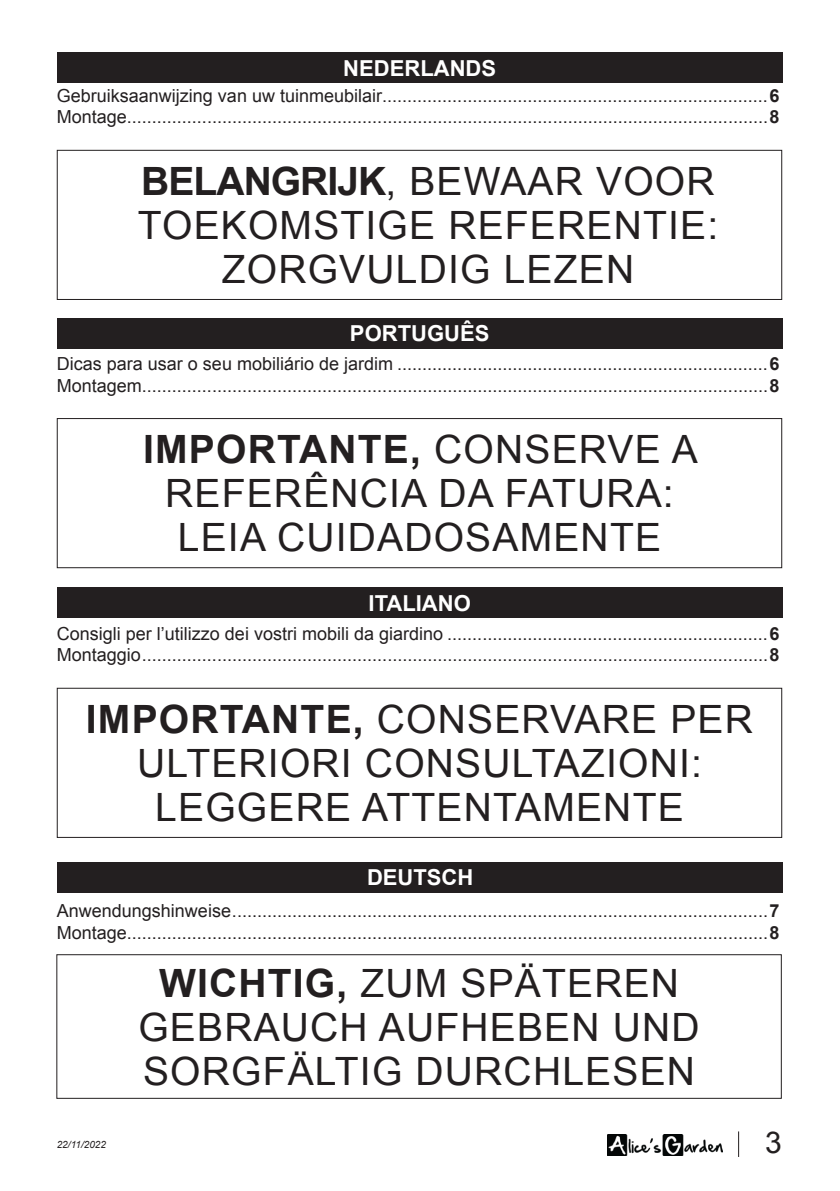
<style>
.page{position:relative;width:840px;height:1191px;background:#fff}
.page>*{position:absolute;margin:0;border:0;box-sizing:border-box;transform-origin:0 0}
.t1{font:39px/44px "Arial";letter-spacing:.03em;color:#231f20;text-align:center}
.t2{font:700 39px "Arial";letter-spacing:.03em;color:#231f20}
.t3{font:30px "Arial";color:#231f20}
.t4{font:700 22px "Arial";color:#fff}
.TITRE-TDM-9PT{font:18px "Arial";color:#231f20}
.t5{font:italic 10px "Arial";color:#231f20}
.s1{font-weight:700}
.s2{font-weight:400}
</style>
<div class="page">
<img style="left:607px;top:1134px;width:114px;height:21px">
<div style="left:57px;top:52px;width:725px;height:31px;background:#231f20"></div>
<div style="left:57px;top:150px;width:724px;height:150px;border:1px solid #231f20"></div>
<div style="left:57px;top:318px;width:725px;height:30px;background:#231f20"></div>
<div style="left:57px;top:418px;width:724px;height:150px;border:1px solid #231f20"></div>
<div style="left:57px;top:587px;width:725px;height:31px;background:#231f20"></div>
<div style="left:57px;top:688px;width:724px;height:150px;border:1px solid #231f20"></div>
<div style="left:57px;top:862px;width:725px;height:30px;background:#231f20"></div>
<div style="left:56px;top:954px;width:725px;height:144px;border:1px solid #231f20"></div>
<p class="t4" style="left:343px;top:53px;width:154px">NEDERLANDS</p>
<p class="TITRE-TDM-9PT" style="left:57px;top:84px;width:723px">Gebruiksaanwijzing van uw tuinmeubilair.............................................................................<span class="s1">6</span></p>
<p class="TITRE-TDM-9PT" style="left:57px;top:105px;width:723px">Montage................................................................................................................................<span class="s1">8</span></p>
<p class="t1" style="left:141px;top:160px;width:574px"><span class="s1">BELANGRIJK</span>, BEWAAR VOOR</p>
<p class="t1" style="left:138px;top:204px;width:581px">TOEKOMSTIGE REFERENTIE:<br>ZORGVULDIG LEZEN</p>
<p class="t4" style="left:350px;top:319px;width:141px">PORTUGUÊS</p>
<p class="TITRE-TDM-9PT" style="left:57px;top:352px;width:723px">Dicas para usar o seu mobiliário de jardim ..........................................................................<span class="s1">6</span></p>
<p class="TITRE-TDM-9PT" style="left:57px;top:373px;width:723px">Montagem.............................................................................................................................<span class="s1">8</span></p>
<p class="t2" style="left:143px;top:424px;width:556px">IMPORTANTE, <span class="s2">CONSERVE A</span></p>
<p class="t1" style="left:165px;top:472px;width:510px">REFERÊNCIA DA FATURA:</p>
<p class="t1" style="left:178px;top:516px;width:484px">LEIA CUIDADOSAMENTE</p>
<p class="t4" style="left:368px;top:588px;width:104px">ITALIANO</p>
<p class="TITRE-TDM-9PT" style="left:57px;top:621px;width:723px">Consigli per l’utilizzo dei vostri mobili da giardino ................................................................<span class="s1">6</span></p>
<p class="TITRE-TDM-9PT" style="left:57px;top:643px;width:723px">Montaggio.............................................................................................................................<span class="s1">8</span></p>
<p class="t1" style="left:86px;top:697px;width:668px"><span class="s1">IMPORTANTE,</span> CONSERVARE PER<br>ULTERIORI CONSULTAZIONI:</p>
<p class="t1" style="left:155px;top:785px;width:529px">LEGGERE ATTENTAMENTE</p>
<p class="t4" style="left:367px;top:863px;width:108px">DEUTSCH</p>
<p class="TITRE-TDM-9PT" style="left:57px;top:899px;width:723px">Anwendungshinweise...........................................................................................................<span class="s1">7</span></p>
<p class="TITRE-TDM-9PT" style="left:57px;top:920px;width:723px">Montage................................................................................................................................<span class="s1">8</span></p>
<p class="t1" style="left:138px;top:961px;width:562px"><span class="s1">WICHTIG,</span> ZUM SPÄTEREN<br>GEBRAUCH AUFHEBEN UND<br>SORGFÄLTIG DURCHLESEN</p>
<p class="t5" style="left:57px;top:1137px;width:51px">22/11/2022</p>
<h2 class="t3" style="left:764px;top:1123px;width:18px">3</h2>
</div>
